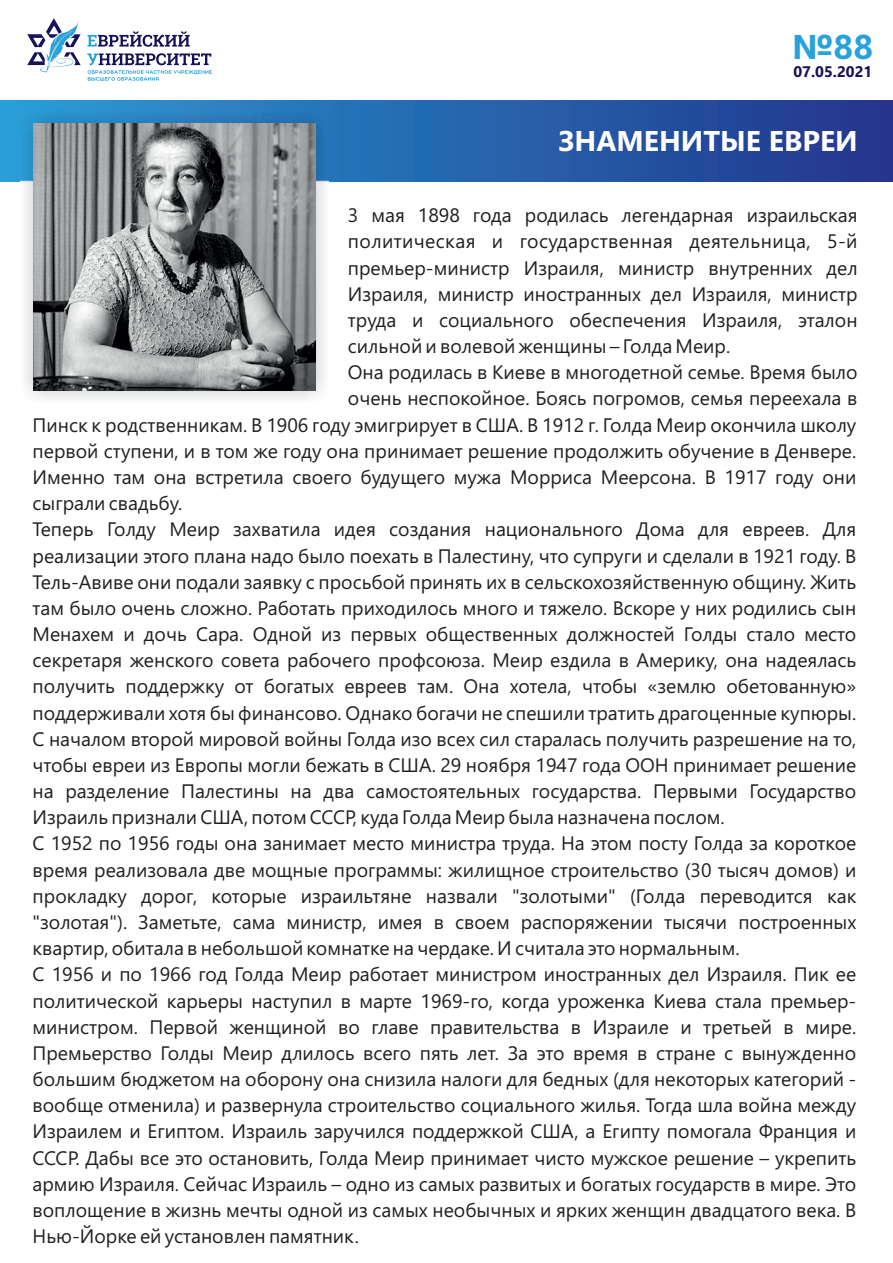
<style>
.page{position:relative;width:893px;height:1263px;background:#fff}
.page>*{position:absolute;margin:0;border:0;box-sizing:border-box;transform-origin:0 0}
.t1{font:700 34.35px "Segoe UI";color:#29a2db}
.t2{font:700 28.5px "Segoe UI";color:#fff}
.t3{font:19.5px/26.1px "Segoe UI";color:#231f20;text-align:justify}
.t4{font:700 15.3px "Segoe UI";color:#171159}
</style>
<div class="page">
<div style="left:0;top:101px;width:893px;height:80px;background:linear-gradient(to right,#2c9dd6,#22348b)"></div>
<img style="left:20px;top:110px;width:308px;height:290px">
<img style="left:33px;top:124px;width:282px;height:266px">
<svg style="left:87px;top:31px;width:125px;height:50px"></svg>
<svg style="left:27px;top:18px;width:54px;height:54px"></svg>
<h1 class="t1" style="left:792px;top:34px;width:82px">№88</h1>
<p class="t4" style="left:793px;top:66px;width:80px">07.05.2021</p>
<h2 class="t2" style="left:558px;top:131px;width:301px">ЗНАМЕНИТЫЕ ЕВРЕИ</h2>
<p class="t3" style="left:348px;top:204px;width:511px">3 мая 1898 года родилась легендарная израильская политическая и государственная деятельница, 5-й премьер-министр Израиля, министр внутренних дел Израиля, министр иностранных дел Израиля, министр труда и социального обеспечения Израиля, эталон сильной и волевой женщины – Голда Меир.</p>
<p class="t3" style="left:348px;top:361px;width:511px">Она родилась в Киеве в многодетной семье. Время было очень неспокойное. Боясь погромов, семья переехала в</p>
<p class="t3" style="left:33px;top:414px;width:825px;text-align:left">Пинск к родственникам. В 1906 году эмигрирует в США. В 1912 г. Голда Меир окончила школу первой ступени, и в том же году она принимает решение продолжить обучение в Денвере.<br>Именно там она встретила своего будущего мужа Морриса Меерсона. В 1917 году они сыграли свадьбу.<br>Теперь Голду Меир захватила идея создания национального Дома для евреев. Для реализации этого плана надо было поехать в Палестину, что супруги и сделали в 1921 году. В Тель-Авиве они подали заявку с просьбой принять их в сельскохозяйственную общину. Жить там было очень сложно. Работать приходилось много и тяжело. Вскоре у них родились сын Менахем и дочь Сара. Одной из первых общественных должностей Голды стало место секретаря женского совета рабочего профсоюза. Меир ездила в Америку, она надеялась получить поддержку от богатых евреев там. Она хотела, чтобы «землю обетованную» поддерживали хотя бы финансово. Однако богачи не спешили тратить драгоценные купюры.<br>С началом второй мировой войны Голда изо всех сил старалась получить разрешение на то, чтобы евреи из Европы могли бежать в США. 29 ноября 1947 года ООН принимает решение на разделение Палестины на два самостоятельных государства. Первыми Государство Израиль признали США, потом СССР, куда Голда Меир была назначена послом.</p>
<p class="t3" style="left:33px;top:832px;width:825px">С 1952 по 1956 годы она занимает место министра труда. На этом посту Голда за короткое время реализовала две мощные программы: жилищное строительство (30 тысяч домов) и прокладку дорог, которые израильтяне назвали "золотыми" (Голда переводится как "золотая"). Заметьте, сама министр, имея в своем распоряжении тысячи построенных квартир, обитала в небольшой комнатке на чердаке. И считала это нормальным.</p>
<p class="t3" style="left:33px;top:963px;width:825px">С 1956 и по 1966 год Голда Меир работает министром иностранных дел Израиля. Пик ее политической карьеры наступил в марте 1969-го, когда уроженка Киева стала премьер&shy;министром. Первой женщиной во главе правительства в Израиле и третьей в мире.<br>Премьерство Голды Меир длилось всего пять лет. За это время в стране с вынужденно большим бюджетом на оборону она снизила налоги для бедных (для некоторых категорий - вообще отменила) и развернула строительство социального жилья. Тогда шла война между Израилем и Египтом. Израиль заручился поддержкой США, а Египту помогала Франция и СССР. Дабы все это остановить, Голда Меир принимает чисто мужское решение – укрепить армию Израиля. Сейчас Израиль – одно из самых развитых и богатых государств в мире. Это воплощение в жизнь мечты одной из самых необычных и ярких женщин двадцатого века. В Нью-Йорке ей установлен памятник.</p>
</div>
